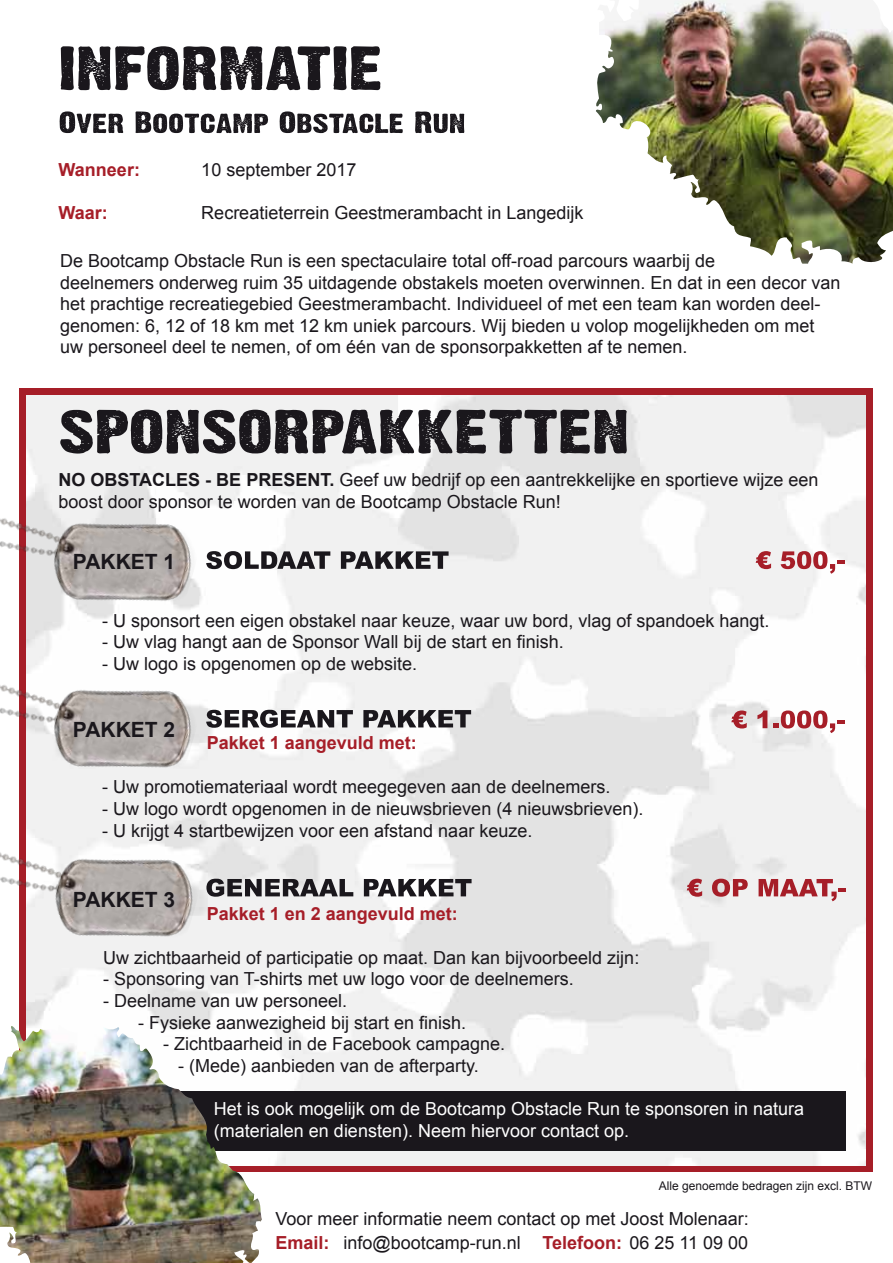
<style>
.page{position:relative;width:893px;height:1263px;background:#fff}
.page>*{position:absolute;margin:0;border:0;box-sizing:border-box;transform-origin:0 0}
.t1{font:700 21px "Arial";color:#1a171c}
.t2{font:18px/21.6px "Arial";color:#1a171c}
.t3{font:18px/21.6px "Arial";color:#fff}
.t4{font:700 18px "Arial";color:#a61e28}
.t5{font:12px "Arial";color:#1a171c}
.s1{font-weight:700}
.s2{font-weight:700;color:#a61e28}
</style>
<div class="page">
<img style="left:596px;top:0;width:297px;height:264px">
<svg style="left:60px;top:111px;width:63px;height:22px"></svg>
<svg style="left:135px;top:111px;width:133px;height:22px"></svg>
<svg style="left:280px;top:111px;width:123px;height:22px"></svg>
<svg style="left:415px;top:111px;width:49px;height:22px"></svg>
<svg style="left:61px;top:46px;width:319px;height:44px"></svg>
<div style="left:20px;top:389px;width:853px;height:783px;background:#a61e28"></div>
<img style="left:26px;top:395px;width:840px;height:771px">
<svg style="left:60px;top:410px;width:567px;height:44px;background:#6f6d70"></svg>
<div style="left:0;top:1091px;width:846px;height:60px;background:#1a171c"></div>
<img style="left:45px;top:493px;width:160px;height:137px">
<img style="left:0;top:495px;width:65px;height:74px">
<svg style="left:206px;top:551px;width:124px;height:18px;background:#7c7a7d"></svg>
<svg style="left:341px;top:551px;width:108px;height:18px;background:#747375"></svg>
<svg style="left:756px;top:551px;width:15px;height:18px"></svg>
<svg style="left:781px;top:551px;width:63px;height:23px"></svg>
<img style="left:45px;top:660px;width:160px;height:136px">
<img style="left:0;top:662px;width:65px;height:73px">
<svg style="left:206px;top:710px;width:147px;height:18px;background:#777578"></svg>
<svg style="left:363px;top:710px;width:108px;height:17px;background:#6f6e71"></svg>
<svg style="left:731px;top:710px;width:16px;height:18px"></svg>
<svg style="left:757px;top:710px;width:10px;height:18px"></svg>
<svg style="left:773px;top:710px;width:71px;height:23px"></svg>
<img style="left:0;top:1025px;width:262px;height:238px">
<img style="left:46px;top:829px;width:161px;height:136px">
<img style="left:0;top:831px;width:66px;height:73px">
<svg style="left:206px;top:879px;width:147px;height:18px;background:#727174"></svg>
<svg style="left:364px;top:879px;width:108px;height:17px;background:#727073"></svg>
<svg style="left:687px;top:879px;width:15px;height:18px"></svg>
<svg style="left:712px;top:879px;width:36px;height:18px"></svg>
<svg style="left:759px;top:879px;width:87px;height:22px"></svg>
<p class="t2" style="left:201px;top:159px;width:157px">10 september 2017</p>
<p class="t2" style="left:201px;top:203px;width:384px">Recreatieterrein Geestmerambacht in Langedijk</p>
<p class="t2" style="left:60px;top:250px;width:782px">De Bootcamp Obstacle Run is een spectaculaire total off-road parcours waarbij de<br>deelnemers onderweg ruim 35 uitdagende obstakels moeten overwinnen. En dat in een decor van het prachtige recreatiegebied Geestmerambacht. Individueel of met een team kan worden deel&shy;genomen: 6, 12 of 18 km met 12 km uniek parcours. Wij bieden u volop mogelijkheden om met uw personeel deel te nemen, of om één van de sponsorpakketten af te nemen.</p>
<p class="t4" style="left:59px;top:158px;width:83px">Wanneer:</p>
<p class="t4" style="left:59px;top:201px;width:51px">Waar:</p>
<p class="t2" style="left:59px;top:469px;width:761px"><span class="s1">NO OBSTACLES - BE PRESENT.</span> Geef uw bedrijf op een aantrekkelijke en sportieve wijze een boost door sponsor te worden van de Bootcamp Obstacle Run!</p>
<p class="t1" style="left:73px;top:547px;width:104px">PAKKET 1</p>
<p class="t2" style="left:102px;top:610px;width:669px">- U sponsort een eigen obstakel naar keuze, waar uw bord, vlag of spandoek hangt.</p>
<p class="t2" style="left:102px;top:631px;width:463px">- Uw vlag hangt aan de Sponsor Wall bij de start en finish.</p>
<p class="t2" style="left:102px;top:653px;width:317px">- Uw logo is opgenomen op de website.</p>
<p class="t1" style="left:73px;top:715px;width:104px">PAKKET 2</p>
<p class="t4" style="left:207px;top:731px;width:212px">Pakket 1 aangevuld met:</p>
<p class="t2" style="left:102px;top:776px;width:510px">- Uw promotiemateriaal wordt meegegeven aan de deelnemers.</p>
<p class="t2" style="left:102px;top:798px;width:543px">- Uw logo wordt opgenomen in de nieuwsbrieven (4 nieuwsbrieven).</p>
<p class="t2" style="left:102px;top:819px;width:432px">- U krijgt 4 startbewijzen voor een afstand naar keuze.</p>
<p class="t1" style="left:73px;top:885px;width:104px">PAKKET 3</p>
<p class="t4" style="left:207px;top:902px;width:253px">Pakket 1 en 2 aangevuld met:</p>
<p class="t2" style="left:103px;top:947px;width:538px">Uw zichtbaarheid of participatie op maat. Dan kan bijvoorbeeld zijn:</p>
<p class="t2" style="left:103px;top:968px;width:472px">- Sponsoring van T-shirts met uw logo voor de deelnemers.</p>
<p class="t2" style="left:103px;top:990px;width:246px">- Deelname van uw personeel.</p>
<p class="t2" style="left:138px;top:1011px;width:330px">- Fysieke aanwezigheid bij start en finish.</p>
<p class="t2" style="left:163px;top:1033px;width:344px">- Zichtbaarheid in de Facebook campagne.</p>
<p class="t2" style="left:178px;top:1055px;width:302px">- (Mede) aanbieden van de afterparty.</p>
<p class="t3" style="left:214px;top:1098px;width:592px">Het is ook mogelijk om de Bootcamp Obstacle Run te sponsoren in natura (materialen en diensten). Neem hiervoor contact op.</p>
<p class="t5" style="left:659px;top:1177px;width:215px">Alle genoemde bedragen zijn excl. BTW</p>
<p class="t2" style="left:275px;top:1207px;width:475px;line-height:23.7px">Voor meer informatie neem contact op met Joost Molenaar:<br><span class="s2">Email:</span> info@bootcamp-run.nl <span class="s2">Telefoon:</span> 06 25 11 09 00</p>
</div>
